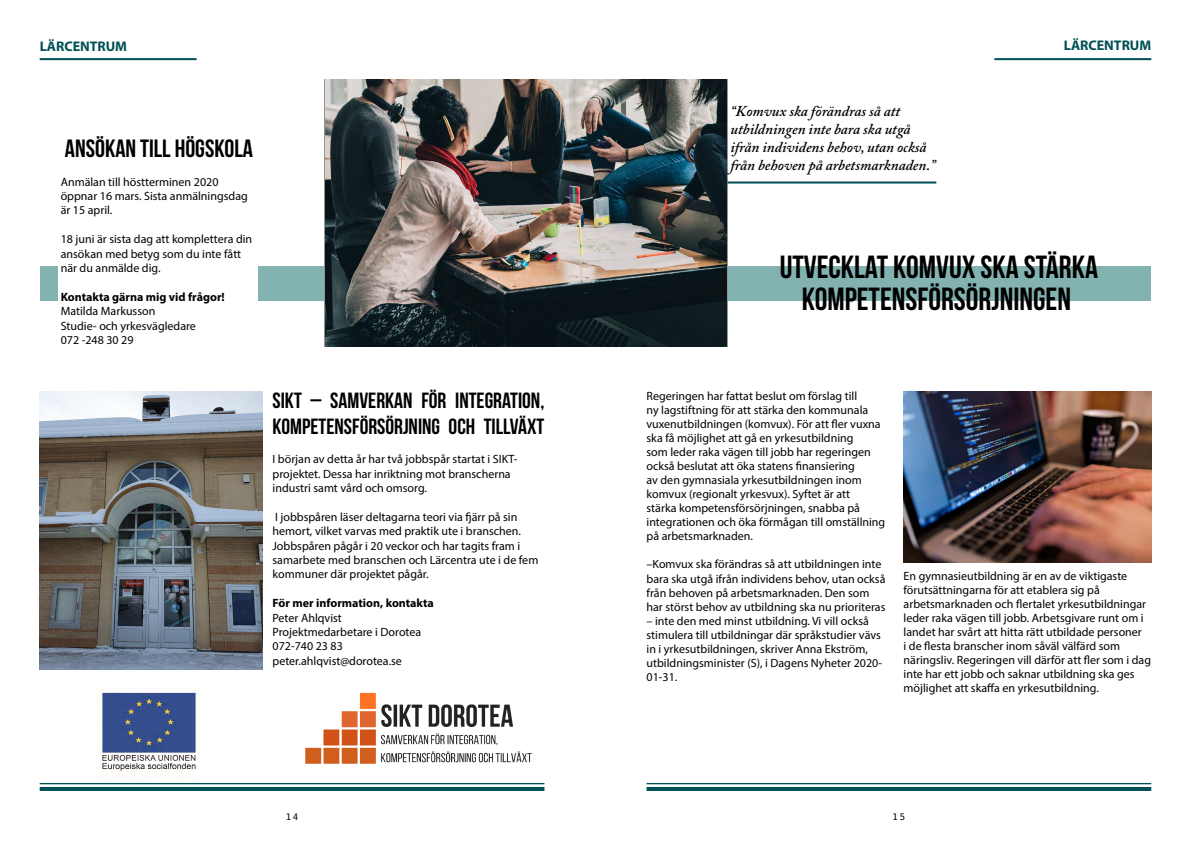
<style>
.page{position:relative;width:1191px;height:842px;background:#fff}
.page>*{position:absolute;margin:0;border:0;box-sizing:border-box;transform-origin:0 0}
.t1{font:32px/32px "Bebas Neue";color:#000;text-align:center}
.t2{font:25px "Bebas Neue";color:#000}
.t3{font:22px/26.4px "Bebas Neue";color:#000}
.t4{font:italic 600 15px/18px "Adobe Caslon Pro";color:#000}
.t5{font:700 14px "Myriad Pro";color:#005055}
.t6{font:12px/14px "Myriad Pro";color:#000}
.t7{font:700 12px "Myriad Pro";color:#000}
.t8{font:9px "Hack";color:#000}
</style>
<div class="page">
<div style="left:40px;top:267px;width:504px;height:34px;background:#83b3b0"></div>
<div style="left:646px;top:267px;width:505px;height:34px;background:#83b3b0"></div>
<img style="left:325px;top:80px;width:401px;height:267px">
<div style="left:58px;top:135px;width:199px;height:212px;background:#fff"></div>
<img style="left:305px;top:692px;width:227px;height:72px">
<img style="left:101px;top:691px;width:96px;height:80px">
<hr style="left:40px;top:58px;width:157px;height:2px;background:#005055">
<img style="left:40px;top:391px;width:222px;height:278px">
<hr style="left:40px;top:783px;width:504px;height:1px;background:#005055">
<hr style="left:40px;top:787px;width:504px;height:4px;background:#005055">
<hr style="left:994px;top:58px;width:157px;height:2px;background:#005055">
<hr style="left:646px;top:783px;width:505px;height:1px;background:#005055">
<hr style="left:646px;top:787px;width:505px;height:4px;background:#005055">
<hr style="left:727px;top:181px;width:209px;height:2px;background:#005055">
<img style="left:903px;top:391px;width:248px;height:171px">
<p class="t5" style="left:40px;top:37px;width:89px">LÄRCENTRUM</p>
<h2 class="t2" style="left:65px;top:134px;width:190px">ANSÖKAN TILL HÖGSKOLA</h2>
<p class="t6" style="left:61px;top:174px;width:189px;line-height:14.4px">Anmälan till höstterminen 2020 öppnar 16 mars. Sista anmälningsdag är 15 april.</p>
<p class="t6" style="left:61px;top:232px;width:193px;line-height:14.4px">18 juni är sista dag att komplettera din ansökan med betyg som du inte fått när du anmälde dig.</p>
<p class="t7" style="left:61px;top:289px;width:166px">Kontakta gärna mig vid frågor!</p>
<p class="t6" style="left:61px;top:304px;width:137px;line-height:14.4px">Matilda Markusson<br>Studie- och yrkesvägledare<br>072 -248 30 29</p>
<h3 class="t3" style="left:272px;top:387px;width:273px">SIKT – SAMVERKAN FÖR INTEGRATION,<br>KOMPETENSFÖRSÖRJNING OCH TILLVÄXT</h3>
<p class="t6" style="left:272px;top:452px;width:246px;line-height:14.4px">I början av detta år har två jobbspår startat i SIKT&shy;projektet. Dessa har inriktning mot branscherna industri samt vård och omsorg.</p>
<p class="t6" style="left:272px;top:509px;width:267px;line-height:14.4px">I jobbspåren läser deltagarna teori via fjärr på sin hemort, vilket varvas med praktik ute i branschen.<br>Jobbspåren pågår i 20 veckor och har tagits fram i samarbete med branschen och Lärcentra ute i de fem kommuner där projektet pågår.</p>
<p class="t7" style="left:272px;top:595px;width:163px">För mer information, kontakta</p>
<p class="t6" style="left:272px;top:610px;width:150px;line-height:14.4px">Peter Ahlqvist<br>Projektmedarbetare i Dorotea<br>072-740 23 83 peter.ahlqvist@dorotea.se</p>
<p class="t4" style="left:730px;top:102px;width:206px">“Komvux ska förändras så att utbildningen inte bara ska utgå ifrån individens behov, utan också från behoven på arbetsmarknaden.”</p>
<p class="t5" style="left:1063px;top:36px;width:89px">LÄRCENTRUM</p>
<h1 class="t1" style="left:779px;top:250px;width:320px">UTVECKLAT KOMVUX SKA STÄRKA<br>KOMPETENSFÖRSÖRJNINGEN</h1>
<p class="t6" style="left:646px;top:389px;width:240px">Regeringen har fattat beslut om förslag till<br>ny lagstiftning för att stärka den kommunala vuxenutbildningen (komvux). För att fler vuxna ska få möjlighet att gå en yrkesutbildning<br>som leder raka vägen till jobb har regeringen också beslutat att öka statens finansiering<br>av den gymnasiala yrkesutbildningen inom komvux (regionalt yrkesvux). Syftet är att<br>stärka kompetensförsörjningen, snabba på integrationen och öka förmågan till omställning på arbetsmarknaden.</p>
<p class="t6" style="left:646px;top:557px;width:240px">–Komvux ska förändras så att utbildningen inte bara ska utgå ifrån individens behov, utan också från behoven på arbetsmarknaden. Den som har störst behov av utbildning ska nu prioriteras</p>
<p class="t6" style="left:646px;top:613px;width:237px">– inte den med minst utbildning. Vi vill också stimulera till utbildningar där språkstudier vävs in i yrkesutbildningen, skriver Anna Ekström, utbildningsminister (S), i Dagens Nyheter 2020- 01-31.</p>
<p class="t6" style="left:903px;top:569px;width:249px">En gymnasieutbildning är en av de viktigaste förutsättningarna för att etablera sig på arbetsmarknaden och flertalet yrkesutbildningar leder raka vägen till jobb. Arbetsgivare runt om i landet har svårt att hitta rätt utbildade personer<br>i de flesta branscher inom såväl välfärd som näringsliv. Regeringen vill därför att fler som i dag inte har ett jobb och saknar utbildning ska ges möjlighet att skaffa en yrkesutbildning.</p>
<p class="t8" style="left:286px;top:811px;width:14px">14</p>
<p class="t8" style="left:892px;top:811px;width:14px">15</p>
</div>
